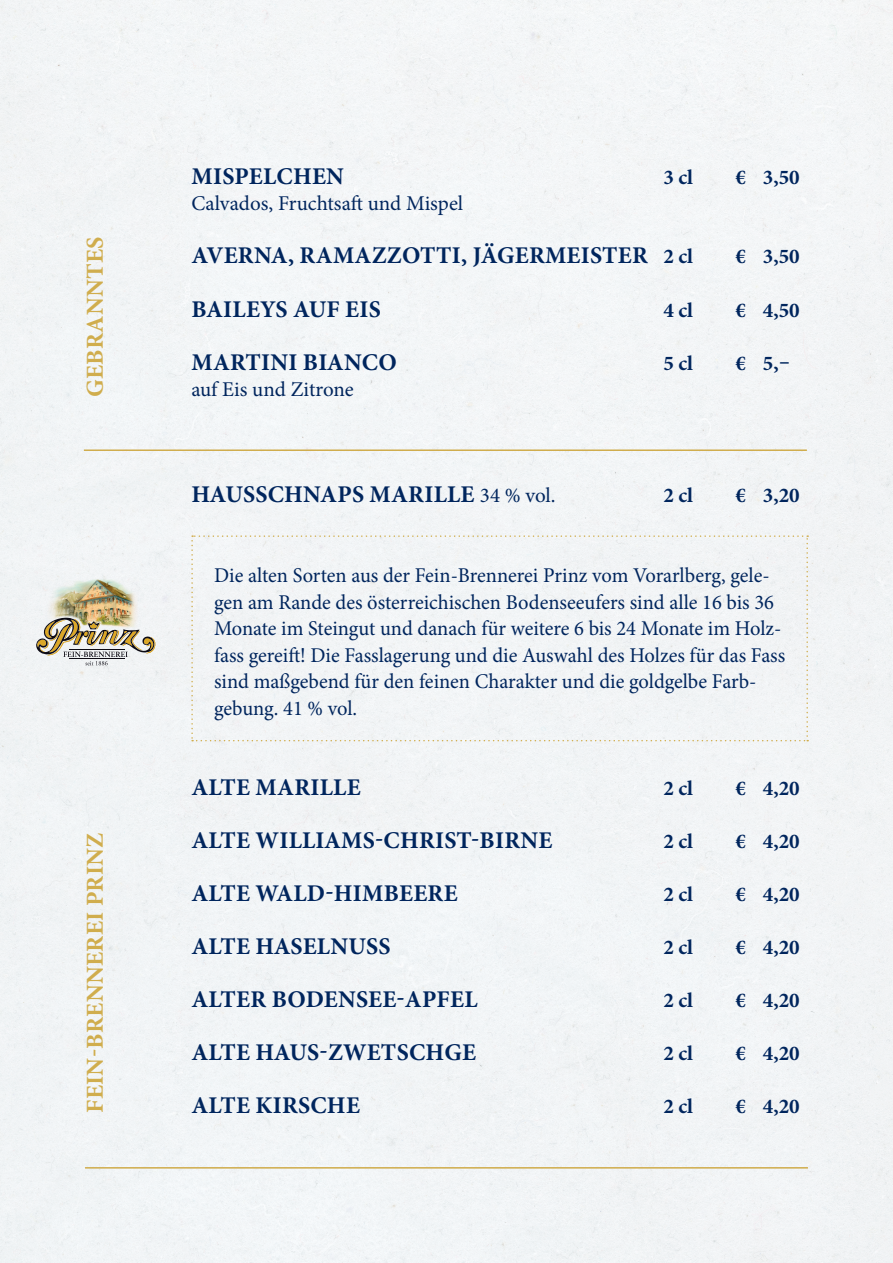
<style>
.page{position:relative;width:893px;height:1263px;background:#fff}
.page>*{position:absolute;margin:0;border:0;box-sizing:border-box;transform-origin:0 0}
.t1{font:700 24.3px "Minion Pro";letter-spacing:.01em;color:#d0ad4d}
.t2{font:700 24px "Minion Pro";letter-spacing:.01em;color:#00255d}
.t3{font:21px/26.5px "Minion Pro";color:#00255d}
.t4{font:700 21px "Minion Pro";color:#00255d}
.s1{font-size:21px}
.s2{font-weight:400;font-size:21px}
</style>
<div class="page">
<hr style="left:85px;top:1167px;width:723px;height:1px;background:#d0ad4d">
<hr style="left:84px;top:449px;width:723px;height:2px;background:#d0ad4d">
<div style="left:191px;top:535px;width:617px;height:206px;background:#f2f4f6"></div>
<svg style="left:36px;top:617px;width:120px;height:48px"></svg>
<img style="left:47px;top:578px;width:90px;height:51px">
<p class="t1" style="left:78px;top:397px;width:162px;rotate:-90deg">GEBRANNTES</p>
<p class="t1" style="left:78px;top:1113px;width:282px;rotate:-90deg">FEIN-BRENNEREI PRINZ</p>
<p class="t2" style="left:191px;top:159px;width:154px">MISPELCHEN</p>
<p class="t4" style="left:663px;top:162px;width:31px">3 cl</p>
<p class="t4" style="left:736px;top:162px;width:66px">€ 3,50</p>
<p class="t3" style="left:191px;top:190px;width:273px">Calvados, Fruchtsaft und Mispel</p>
<p class="t2" style="left:191px;top:239px;width:503px">AVERNA, RAMAZZOTTI, JÄGERMEISTER <span class="s1">2 cl</span></p>
<p class="t4" style="left:736px;top:242px;width:66px">€ 3,50</p>
<p class="t2" style="left:191px;top:292px;width:191px">BAILEYS AUF EIS</p>
<p class="t4" style="left:663px;top:295px;width:31px">4 cl</p>
<p class="t4" style="left:736px;top:295px;width:66px">€ 4,50</p>
<p class="t2" style="left:191px;top:345px;width:207px">MARTINI BIANCO</p>
<p class="t4" style="left:663px;top:348px;width:31px">5 cl</p>
<p class="t4" style="left:736px;top:348px;width:56px">€ 5,–</p>
<p class="t3" style="left:191px;top:376px;width:164px">auf Eis und Zitrone</p>
<p class="t2" style="left:191px;top:478px;width:366px">HAUSSCHNAPS MARILLE <span class="s2">34 % vol.</span></p>
<p class="t4" style="left:663px;top:481px;width:31px">2 cl</p>
<p class="t4" style="left:736px;top:481px;width:66px">€ 3,20</p>
<p class="t3" style="left:214px;top:562px;width:573px">Die alten Sorten aus der Fein-Brennerei Prinz vom Vorarlberg, gele&shy;gen am Rande des österreichischen Bodenseeufers sind alle 16 bis 36<br>Monate im Steingut und danach für weitere 6 bis 24 Monate im Holz&shy;fass gereift! Die Fasslagerung und die Auswahl des Holzes für das Fass sind maßgebend für den feinen Charakter und die goldgelbe Farb&shy;gebung. 41 % vol.</p>
<p class="t2" style="left:191px;top:770px;width:171px">ALTE MARILLE</p>
<p class="t4" style="left:663px;top:773px;width:31px">2 cl</p>
<p class="t4" style="left:736px;top:773px;width:66px">€ 4,20</p>
<p class="t2" style="left:191px;top:823px;width:362px">ALTE WILLIAMS-CHRIST-BIRNE</p>
<p class="t4" style="left:663px;top:826px;width:31px">2 cl</p>
<p class="t4" style="left:736px;top:826px;width:66px">€ 4,20</p>
<p class="t2" style="left:191px;top:876px;width:268px">ALTE WALD-HIMBEERE</p>
<p class="t4" style="left:663px;top:879px;width:31px">2 cl</p>
<p class="t4" style="left:736px;top:879px;width:66px">€ 4,20</p>
<p class="t2" style="left:191px;top:929px;width:201px">ALTE HASELNUSS</p>
<p class="t4" style="left:663px;top:932px;width:31px">2 cl</p>
<p class="t4" style="left:736px;top:932px;width:66px">€ 4,20</p>
<p class="t2" style="left:191px;top:982px;width:288px">ALTER BODENSEE-APFEL</p>
<p class="t4" style="left:663px;top:985px;width:31px">2 cl</p>
<p class="t4" style="left:736px;top:985px;width:66px">€ 4,20</p>
<p class="t2" style="left:191px;top:1035px;width:286px">ALTE HAUS-ZWETSCHGE</p>
<p class="t4" style="left:663px;top:1038px;width:31px">2 cl</p>
<p class="t4" style="left:736px;top:1038px;width:66px">€ 4,20</p>
<p class="t2" style="left:191px;top:1088px;width:170px">ALTE KIRSCHE</p>
<p class="t4" style="left:663px;top:1092px;width:31px">2 cl</p>
<p class="t4" style="left:736px;top:1092px;width:66px">€ 4,20</p>
</div>
